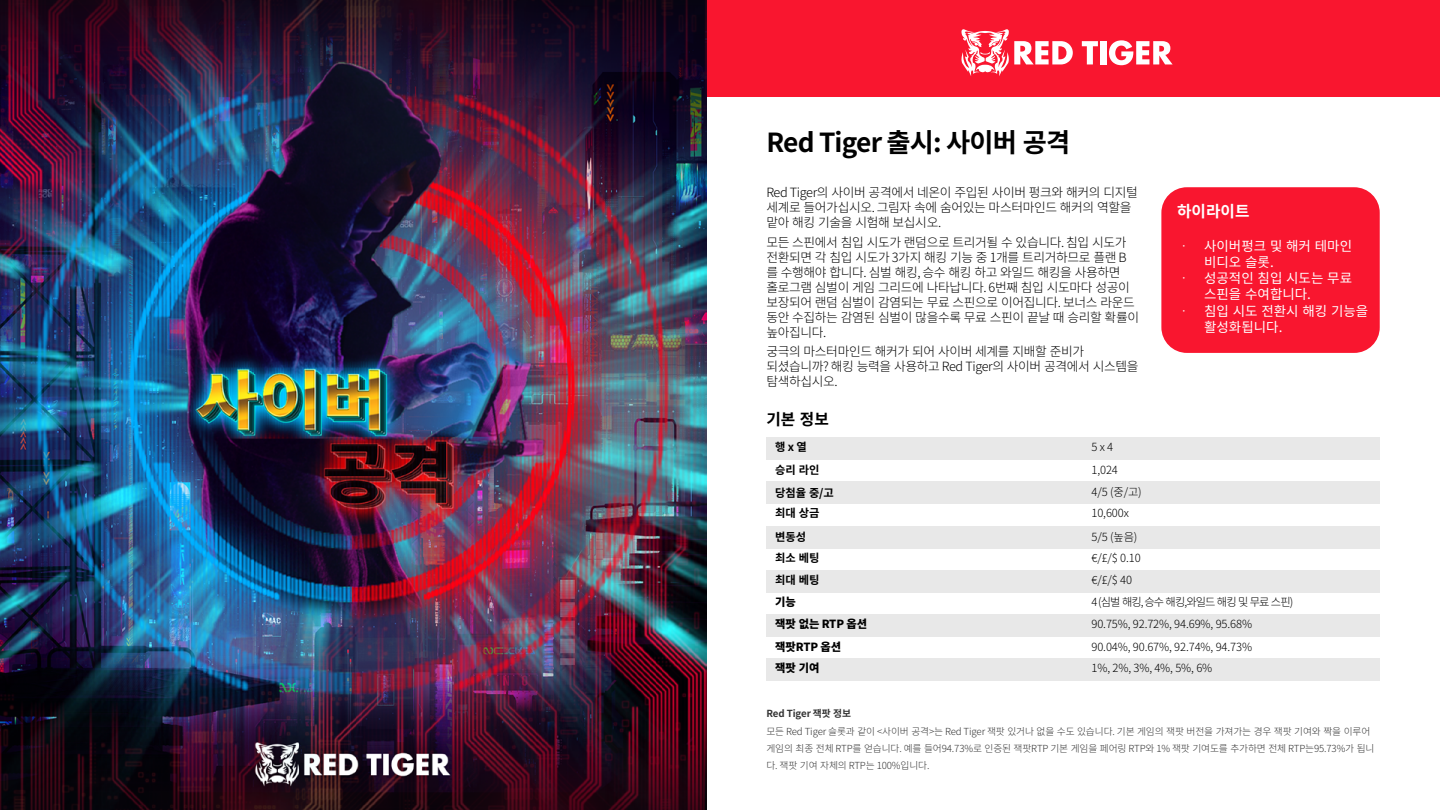
<style>
.page{position:relative;width:1440px;height:810px;background:#fff}
.page>*{position:absolute;margin:0;border:0;box-sizing:border-box;transform-origin:0 0}
.t1{font:700 26.25px "Noto Sans CJ Ktc";letter-spacing:-.03em;color:#000}
.t2{font:700 15.75px "Noto Sans CJ Ktc";color:#fff}
.t3{font:700 15.75px "Noto Sans CJ Ktc";color:#000}
.t4{font:13.5px/16.2px "Noto Sans CJ Ktc";color:#fff}
.t5{font:300 12.75px/15px "Noto Sans CJ Ktc";letter-spacing:-.03em;color:#000}
.t6{font:300 11.25px "Noto Sans CJ Ktc";letter-spacing:-.01em;color:#000}
.t7{font:700 11.25px "Noto Sans CJ Ktc";letter-spacing:-.01em;color:#000}
.t8{font:300 11.25px "Noto Sans CJ Ktc";letter-spacing:-.08em;color:#000}
.t9{font:900 11.25px "Noto Sans CJ Ktc";letter-spacing:-.01em;color:#000}
.t10{font:300 9.75px/17.2px "Noto Sans CJ Ktc";letter-spacing:-.015em;color:#333}
.t11{font:700 9.75px "Noto Sans CJ Ktc";letter-spacing:-.01em;color:#333}
.s1{font-weight:300}
</style>
<div class="page">
<div style="left:706px;top:0;width:734px;height:96px;background:#f9162f"></div>
<svg style="left:961px;top:29px;width:112px;height:47px"></svg>
<svg style="left:1082px;top:41px;width:16px;height:23px"></svg>
<div style="left:1100px;top:41px;width:6px;height:23px;background:#fff"></div>
<svg style="left:1109px;top:40px;width:64px;height:25px"></svg>
<img style="left:0;top:0;width:706px;height:810px">
<div style="left:766px;top:438px;width:614px;height:22px;background:#e8e8e8"></div>
<div style="left:766px;top:570px;width:614px;height:22px;background:#e8e8e8"></div>
<div style="left:766px;top:482px;width:614px;height:22px;background:#e8e8e8"></div>
<div style="left:766px;top:526px;width:614px;height:22px;background:#e8e8e8"></div>
<div style="left:766px;top:615px;width:614px;height:22px;background:#e8e8e8"></div>
<div style="left:766px;top:659px;width:614px;height:22px;background:#e8e8e8"></div>
<div style="left:1161px;top:187px;width:219px;height:166px;background:#f9162f;border-radius:26px"></div>
<h1 class="t1" style="left:766px;top:127px;width:305px">Red Tiger 출시: 사이버 공격</h1>
<p class="t5" style="left:766px;top:185px;width:373px">Red Tiger의 사이버 공격에서 네온이 주입된 사이버 펑크와 해커의 디지털 세계로 들어가십시오. 그림자 속에 숨어있는 마스터마인드 해커의 역할을 맡아 해킹 기술을 시험해 보십시오.</p>
<p class="t5" style="left:766px;top:235px;width:374px">모든 스핀에서 침입 시도가 랜덤으로 트리거될 수 있습니다. 침입 시도가 전환되면 각 침입 시도가 3가지 해킹 기능 중 1개를 트리거하므로 플랜 B 를 수행해야 합니다. 심벌 해킹, 승수 해킹 하고 와일드 해킹을 사용하면 홀로그램 심벌이 게임 그리드에 나타납니다. 6번째 침입 시도마다 성공이 보장되어 랜덤 심벌이 감염되는 무료 스핀으로 이어집니다. 보너스 라운드 동안 수집하는 감염된 심벌이 많을수록 무료 스핀이 끝날 때 승리할 확률이 높아집니다.</p>
<p class="t5" style="left:766px;top:344px;width:374px">궁극의 마스터마인드 해커가 되어 사이버 세계를 지배할 준비가 되셨습니까? 해킹 능력을 사용하고 Red Tiger의 사이버 공격에서 시스템을 탐색하십시오.</p>
<p class="t3" style="left:766px;top:410px;width:64px">기본 정보</p>
<p class="t7" style="left:775px;top:441px;width:33px">행 x 열</p>
<p class="t6" style="left:1092px;top:441px;width:23px">5 x 4</p>
<p class="t7" style="left:775px;top:464px;width:46px">승리 라인</p>
<p class="t6" style="left:1092px;top:464px;width:28px">1,024</p>
<p class="t7" style="left:775px;top:487px;width:60px">당첨율 중/고</p>
<p class="t6" style="left:1092px;top:486px;width:52px">4/5 (중/고)</p>
<p class="t7" style="left:775px;top:507px;width:46px">최대 상금</p>
<p class="t6" style="left:1092px;top:507px;width:39px">10,600x</p>
<p class="t7" style="left:775px;top:530px;width:32px">변동성</p>
<p class="t6" style="left:1092px;top:530px;width:47px">5/5 (높음)</p>
<p class="t7" style="left:775px;top:552px;width:46px">최소 베팅</p>
<p class="t6" style="left:1092px;top:552px;width:51px">€/£/$ 0.10</p>
<p class="t7" style="left:775px;top:574px;width:46px">최대 베팅</p>
<p class="t6" style="left:1092px;top:574px;width:42px">€/£/$ 40</p>
<p class="t2" style="left:1177px;top:202px;width:74px">하이라이트</p>
<p class="t4" style="left:1191px;top:238px;width:179px;text-indent:-14px"><span class="s1">•</span> 사이버펑크 및 해커 테마인 　　비디오 슬롯.</p>
<p class="t4" style="left:1191px;top:270px;width:179px;text-indent:-14px"><span class="s1">•</span> 성공적인 침입 시도는 무료 　　스핀을 수여합니다.</p>
<p class="t4" style="left:1191px;top:303px;width:179px;text-indent:-14px"><span class="s1">•</span> 침입 시도 전환시 해킹 기능을　활성화됩니다.</p>
<p class="t9" style="left:775px;top:596px;width:22px">기능</p>
<p class="t8" style="left:1092px;top:596px;width:203px">4 (심벌 해킹, 승수 해킹,와일드 해킹 및 무료 스핀)</p>
<p class="t9" style="left:775px;top:618px;width:93px">잭팟 없는 RTP 옵션</p>
<p class="t6" style="left:1092px;top:618px;width:162px">90.75%, 92.72%, 94.69%, 95.68%</p>
<p class="t9" style="left:775px;top:640px;width:67px">잭팟RTP 옵션</p>
<p class="t6" style="left:1092px;top:640px;width:162px">90.04%, 90.67%, 92.74%, 94.73%</p>
<p class="t9" style="left:775px;top:662px;width:46px">잭팟 기여</p>
<p class="t6" style="left:1092px;top:662px;width:122px">1%, 2%, 3%, 4%, 5%, 6%</p>
<p class="t11" style="left:766px;top:708px;width:86px">Red Tiger 잭팟 정보</p>
<p class="t10" style="left:766px;top:723px;width:610px">모든 Red Tiger 슬롯과 같이 &lt;사이버 공격&gt;는 Red Tiger 잭팟 있거나 없을 수도 있습니다. 기본 게임의 잭팟 버전을 가져가는 경우 잭팟 기여와 짝을 이루어 게임의 최종 전체 RTP를 얻습니다. 예를 들어94.73%로 인증된 잭팟RTP 기본 게임을 페어링 RTP와 1% 잭팟 기여도를 추가하면 전체 RTP는95.73%가 됩니 다. 잭팟 기여 자체의 RTP는 100%입니다.</p>
</div>
